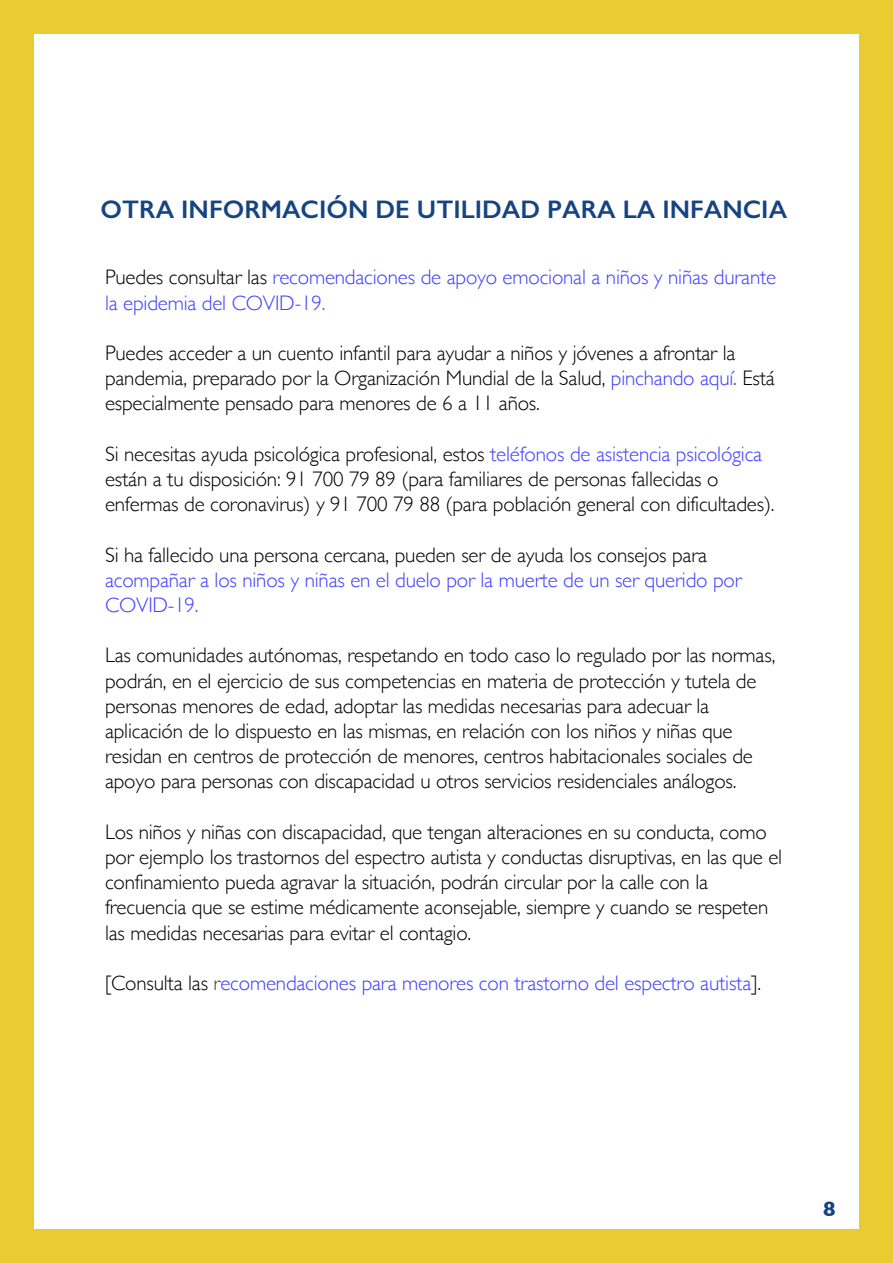
<style>
.page{position:relative;width:893px;height:1263px;background:#e8cc32}
.page>*{position:absolute;margin:0;border:0;box-sizing:border-box;transform-origin:0 0}
.t1{font:600 25.5px "Gill Sans";color:#154481}
.t2{font:300 21px/25.2px "Gill Sans";letter-spacing:-.01em;color:#000}
.t3{font:300 21px/25.2px "Gill Sans";letter-spacing:-.01em;color:#3e3eff}
.t4{font:700 21px "Gill Sans";color:#154481}
.s1{color:#000}
.s2{color:#3e3eff}
.s3{color:#3e3e3d}
</style>
<div class="page">
<div style="left:34px;top:34px;width:825px;height:1195px;background:#fff"></div>
<p class="t1" style="left:101px;top:194px;width:688px">OTRA INFORMACIÓN DE UTILIDAD PARA LA INFANCIA</p>
<p class="t3" style="left:105px;top:264px;width:673px"><span class="s1">Puedes consultar las</span> recomendaciones de apoyo emocional a niños y niñas durante la epidemia del COVID-19.</p>
<p class="t2" style="left:105px;top:339px;width:671px">Puedes acceder a un cuento infantil para ayudar a niños y jóvenes a afrontar la pandemia, preparado por la Organización Mundial de la Salud, <span class="s2">pinchando aquí</span><span class="s3">.</span> Está especialmente pensado para menores de 6 a 11 años.</p>
<p class="t2" style="left:105px;top:440px;width:671px">Si necesitas ayuda psicológica profesional, estos <span class="s2">teléfonos de asistencia psicológica </span>están a tu disposición: 91 700 79 89 (para familiares de personas fallecidas o enfermas de coronavirus) y 91 700 79 88 (para población general con dificultades).</p>
<p class="t2" style="left:105px;top:541px;width:604px">Si ha fallecido una persona cercana, pueden ser de ayuda los consejos para</p>
<p class="t3" style="left:105px;top:566px;width:638px">acompañar a los niños y niñas en el duelo por la muerte de un ser querido por<br>COVID-19.</p>
<p class="t2" style="left:105px;top:642px;width:672px">Las comunidades autónomas, respetando en todo caso lo regulado por las normas, podrán, en el ejercicio de sus competencias en materia de protección y tutela de personas menores de edad, adoptar las medidas necesarias para adecuar la aplicación de lo dispuesto en las mismas, en relación con los niños y niñas que residan en centros de protección de menores, centros habitacionales sociales de apoyo para personas con discapacidad u otros servicios residenciales análogos.</p>
<p class="t2" style="left:105px;top:818px;width:679px">Los niños y niñas con discapacidad, que tengan alteraciones en su conducta, como por ejemplo los trastornos del espectro autista y conductas disruptivas, en las que el confinamiento pueda agravar la situación, podrán circular por la calle con la frecuencia que se estime médicamente aconsejable, siempre y cuando se respeten las medidas necesarias para evitar el contagio.</p>
<p class="t3" style="left:105px;top:969px;width:658px"><span class="s1">[Consulta las</span> <span class="s3">r</span>ecomendaciones para menores con trastorno del espectro autista<span class="s1">].</span></p>
<p class="t4" style="left:823px;top:1192px;width:14px">8</p>
</div>
